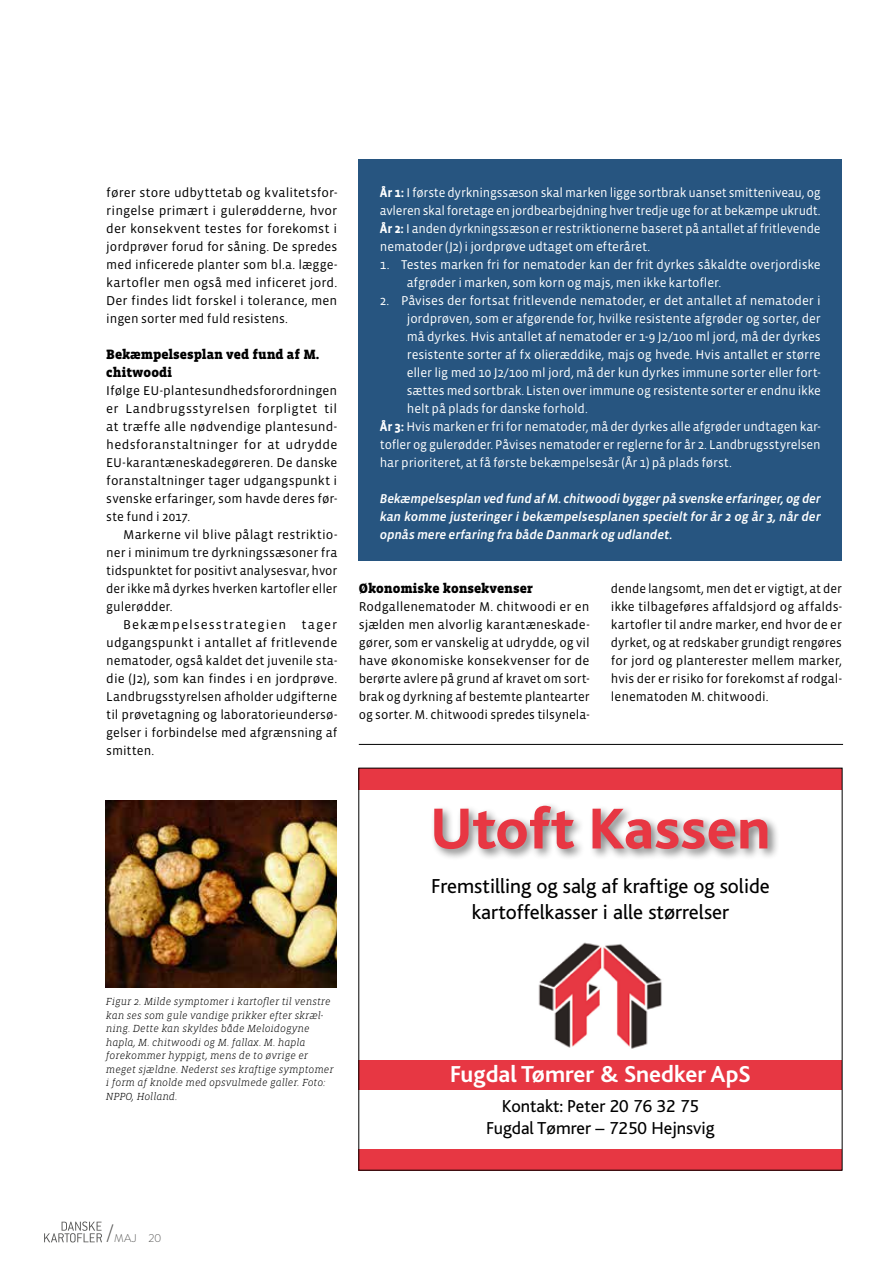
<style>
.page{position:relative;width:893px;height:1263px;background:#fff}
.page>*{position:absolute;margin:0;border:0;box-sizing:border-box;transform-origin:0 0}
.t1{font:800 60.3px "Bliss";color:#e73743}
.t2{font:300 25.2px "Brandon Grotesque";color:#575756}
.t3{font:700 24.15px "Bliss";color:#fff}
.t4{font:21.15px/25.3px "Bliss";color:#000;text-align:center}
.t5{font:18.15px/21.8px "Bliss";color:#000;text-align:center}
.t6{font:900 13.8px/18px "Vista Slab OTCE";color:#000}
.t7{font:13.05px/18px "Vista Sans OTCE";color:#000;text-align:justify}
.t8{font:13.05px/18px "Vista Sans OTCE";letter-spacing:-.01em;color:#fff;text-align:justify}
.t9{font:italic 500 13.05px/18px "Vista Sans OTCE";letter-spacing:-.015em;color:#fff;text-align:justify}
.t10{font:300 11.25px "Brandon Grotesque";color:#575756}
.t11{font:italic 300 10.5px/13.5px "Vista Slab OTCE";color:#000}
.s1{font-weight:700}
.s2{font-size:11.55px}
</style>
<div class="page">
<div style="left:359px;top:159px;width:483px;height:402px;background:#275580"></div>
<img style="left:106px;top:800px;width:231px;height:188px">
<svg style="left:44px;top:1221px;width:58px;height:21px"></svg>
<hr style="left:359px;top:744px;width:484px;height:1px;background:#000">
<div style="left:359px;top:1060px;width:483px;height:30px;background:#e73743"></div>
<div style="left:431px;top:801px;width:349px;height:60px;background:#000;opacity:.5"></div>
<img style="left:538px;top:942px;width:124px;height:107px">
<div style="left:359px;top:768px;width:483px;height:21px;background:#e73743"></div>
<div style="left:359px;top:1149px;width:483px;height:21px;background:#e73743"></div>
<p class="t7" style="left:106px;top:184px;width:233px">fører store udbyttetab og kvalitetsfor&shy;ringelse primært i gulerødderne, hvor der konsekvent testes for forekomst i jordprøver forud for såning. De spredes med inficerede planter som bl.a. lægge&shy;kartofler men også med inficeret jord.<br>Der findes lidt forskel i tolerance, men ingen sorter med fuld resistens.</p>
<p class="t6" style="left:106px;top:346px;width:215px">Bekæmpelsesplan ved fund af M. chitwoodi</p>
<p class="t7" style="left:106px;top:382px;width:233px">Ifølge EU-plantesundhedsforordningen er Landbrugsstyrelsen forpligtet til at træffe alle nødvendige plantesund&shy;hedsforanstaltninger for at udrydde EU-karantæneskadegøreren. De danske foranstaltninger tager udgangspunkt i svenske erfaringer, som havde deres før&shy;ste fund i 2017.</p>
<p class="t7" style="left:106px;top:526px;width:233px;text-indent:17px">Markerne vil blive pålagt restriktio&shy;ner i minimum tre dyrkningssæsoner fra tidspunktet for positivt analysesvar, hvor der ikke må dyrkes hverken kartofler eller gulerødder.</p>
<p class="t7" style="left:106px;top:616px;width:233px;text-indent:17px">Bekæmpelsesstrategien tager udgangspunkt i antallet af fritlevende nematoder, også kaldet det juvenile sta&shy;die (J2), som kan findes i en jordprøve.<br>Landbrugsstyrelsen afholder udgifterne til prøvetagning og laboratorieundersø&shy;gelser i forbindelse med afgrænsning af smitten.</p>
<p class="t8" style="left:380px;top:184px;width:442px"><span class="s1">År 1:</span> I første dyrkningssæson skal marken ligge sortbrak uanset smitteniveau, og avleren skal foretage en jordbearbejdning hver tredje uge for at bekæmpe ukrudt.<br><span class="s1">År 2:</span> I anden dyrkningssæson er restriktionerne baseret på antallet af fritlevende nematoder (J2) i jordprøve udtaget om efteråret.</p>
<p class="t8" style="left:407px;top:256px;width:415px;text-indent:-27px">1. Testes marken fri for nematoder kan der frit dyrkes såkaldte overjordiske afgrøder i marken, som korn og majs, men ikke kartofler.</p>
<p class="t8" style="left:380px;top:292px;width:442px">2. Påvises der fortsat fritlevende nematoder, er det antallet af nematoder i</p>
<p class="t8" style="left:407px;top:310px;width:415px">jordprøven, som er afgørende for, hvilke resistente afgrøder og sorter, der</p>
<p class="t8" style="left:407px;top:328px;width:415px">må dyrkes. Hvis antallet af nematoder er 1-9 J2/100 ml jord, må der dyrkes</p>
<p class="t8" style="left:407px;top:346px;width:415px">resistente sorter af fx olieræddike, majs og hvede. Hvis antallet er større</p>
<p class="t8" style="left:407px;top:364px;width:415px">eller lig med 10 J2/100 ml jord, må der kun dyrkes immune sorter eller fort-</p>
<p class="t8" style="left:407px;top:382px;width:415px">sættes med sortbrak. Listen over immune og resistente sorter er endnu ikke</p>
<p class="t8" style="left:407px;top:400px;width:183px">helt på plads for danske forhold.</p>
<p class="t8" style="left:380px;top:418px;width:442px"><span class="s1">År 3:</span> Hvis marken er fri for nematoder, må der dyrkes alle afgrøder undtagen kar-</p>
<p class="t8" style="left:380px;top:436px;width:442px">tofler og gulerødder. Påvises nematoder er reglerne for år 2. Landbrugsstyrelsen</p>
<p class="t8" style="left:380px;top:454px;width:353px">har prioriteret, at få første bekæmpelsesår (År 1) på plads først.</p>
<p class="t9" style="left:380px;top:490px;width:442px">Bekæmpelsesplan ved fund af M. chitwoodi bygger på svenske erfaringer, og der kan komme justeringer i bekæmpelsesplanen specielt for år 2 og år 3, når der opnås mere erfaring fra både Danmark og udlandet.</p>
<p class="t6" style="left:359px;top:580px;width:176px">Økonomiske konsekvenser</p>
<p class="t7" style="left:359px;top:598px;width:232px">Rodgallenematoder M. chitwoodi er en sjælden men alvorlig karantæneskade&shy;gører, som er vanskelig at udrydde, og vil have økonomiske konsekvenser for de berørte avlere på grund af kravet om sort&shy;brak og dyrkning af bestemte plantearter og sorter. M. chitwoodi spredes tilsynela-</p>
<p class="t7" style="left:611px;top:580px;width:233px">dende langsomt, men det er vigtigt, at der ikke tilbageføres affaldsjord og affalds&shy;kartofler til andre marker, end hvor de er dyrket, og at redskaber grundigt rengøres for jord og planterester mellem marker, hvis der er risiko for forekomst af rodgal&shy;lenematoden M. chitwoodi.</p>
<h1 class="t1" style="left:431px;top:797px;width:341px">Utoft Kassen</h1>
<h3 class="t4" style="left:431px;top:874px;width:340px">Fremstilling og salg af kraftige og solide kartoffelkasser i alle størrelser</h3>
<p class="t11" style="left:106px;top:995px;width:229px">Figur 2. Milde symptomer i kartofler til venstre kan ses som gule vandige prikker efter skræl&shy;ning. Dette kan skyldes både Meloidogyne hapla, M. chitwoodi og M. fallax. M. hapla forekommer hyppigt, mens de to øvrige er meget sjældne. Nederst ses kraftige symptomer i form af knolde med opsvulmede galler. Foto:<br>NPPO, Holland.</p>
<h3 class="t3" style="left:450px;top:1061px;width:302px">Fugdal Tømrer &amp; Snedker ApS</h3>
<h3 class="t5" style="left:486px;top:1095px;width:230px">Kontakt: Peter 20 76 32 75<br>Fugdal Tømrer – 7250 Hejnsvig</h3>
<h2 class="t2" style="left:106px;top:1216px;width:10px">/</h2>
<p class="t10" style="left:114px;top:1230px;width:49px">MAJ <span class="s2">20</span></p>
</div>
